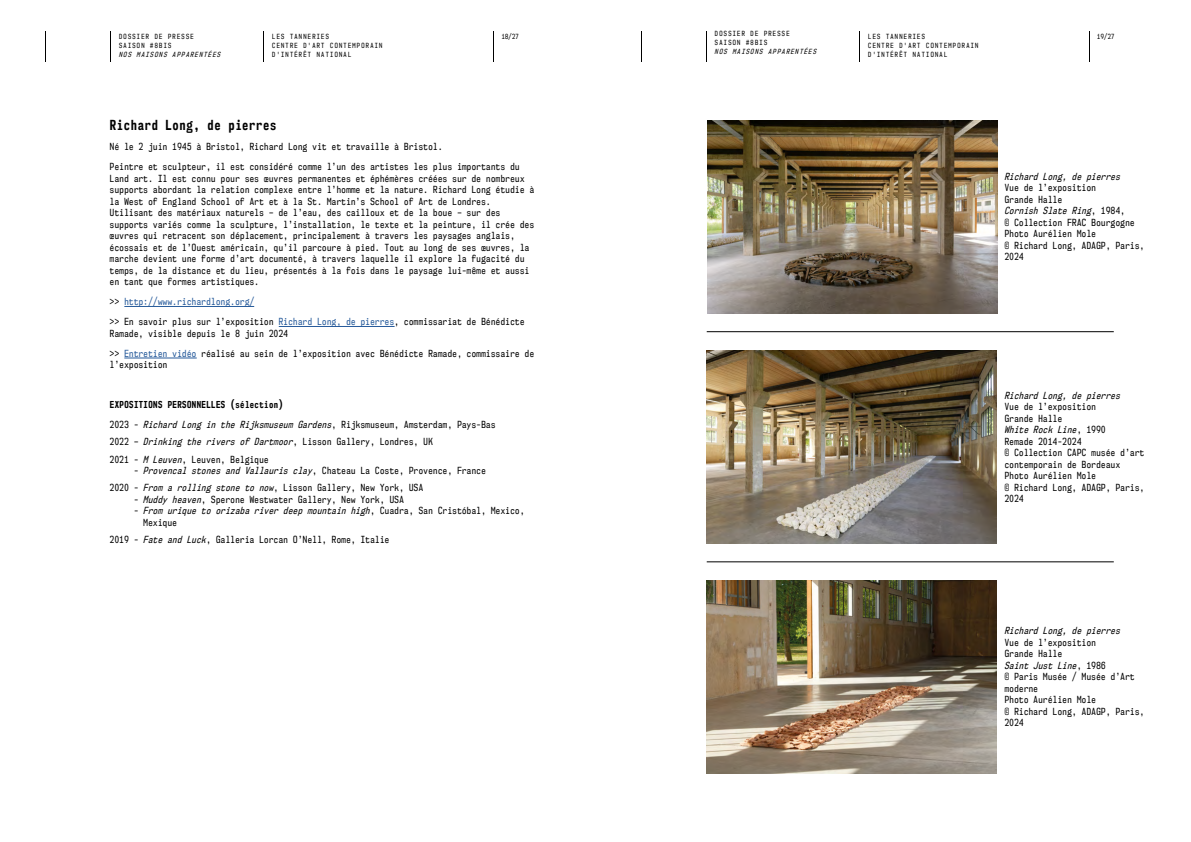
<style>
.page{position:relative;width:1191px;height:842px;background:#fff}
.page>*{position:absolute;margin:0;border:0;box-sizing:border-box;transform-origin:0 0}
.t1{font:700 13px "NK57 Monospace Cd Rg";letter-spacing:.05em;color:#000}
.t2{font:9px/11.5px "NK57 Monospace Cd Rg";letter-spacing:.05em;color:#000}
.t3{font:italic 9px/11.5px "NK57 Monospace Cd Rg";letter-spacing:.05em;color:#000}
.t4{font:700 9px "NK57 Monospace Cd Rg";letter-spacing:.05em;color:#000}
.t5{font:9px "NK57 Monospace Cd Rg";letter-spacing:.05em;color:#275b9b}
.t6{font:6.5px/9px "NK57 Monospace Cd Rg";letter-spacing:.2em;color:#000}
.t7{font:italic 6.5px "NK57 Monospace Cd Rg";letter-spacing:.2em;color:#000}
.s1{color:#000}
.s2{color:#275b9b}
.s3{font-style:italic}
.s4{font-style:normal}
</style>
<div class="page">
<hr style="left:110px;top:31px;width:1px;height:30px;background:#000">
<hr style="left:263px;top:31px;width:1px;height:30px;background:#000">
<hr style="left:45px;top:31px;width:1px;height:30px;background:#000">
<hr style="left:493px;top:31px;width:1px;height:30px;background:#000">
<hr style="left:706px;top:31px;width:1px;height:30px;background:#000">
<hr style="left:859px;top:31px;width:1px;height:30px;background:#000">
<hr style="left:641px;top:31px;width:1px;height:30px;background:#000">
<hr style="left:1089px;top:31px;width:1px;height:30px;background:#000">
<hr style="left:124px;top:306px;width:130px;height:1px;background:#275b9b">
<hr style="left:279px;top:326px;width:115px;height:1px;background:#275b9b">
<hr style="left:124px;top:358px;width:73px;height:1px;background:#275b9b">
<img style="left:706px;top:350px;width:290px;height:193px">
<img style="left:706px;top:580px;width:290px;height:193px">
<img style="left:707px;top:120px;width:290px;height:193px">
<hr style="left:706px;top:331px;width:407px;height:1px;background:#000">
<hr style="left:706px;top:562px;width:407px;height:1px;background:#000">
<p class="t6" style="left:119px;top:32px;width:76px">DOSSIER DE PRESSE<br>SAISON #8BIS</p>
<p class="t7" style="left:119px;top:51px;width:103px">NOS MAISONS APPARENTÉES</p>
<p class="t6" style="left:715px;top:29px;width:76px">DOSSIER DE PRESSE<br>SAISON #8BIS</p>
<p class="t7" style="left:715px;top:48px;width:103px">NOS MAISONS APPARENTÉES</p>
<p class="t6" style="left:501px;top:32px;width:19px">18/27</p>
<p class="t6" style="left:1097px;top:32px;width:19px">19/27</p>
<p class="t6" style="left:272px;top:32px;width:112px">LES TANNERIES<br>CENTRE D'ART CONTEMPORAIN<br>D'INTÉRÊT NATIONAL</p>
<p class="t6" style="left:868px;top:32px;width:112px">LES TANNERIES<br>CENTRE D'ART CONTEMPORAIN<br>D'INTÉRÊT NATIONAL</p>
<h1 class="t1" style="left:110px;top:117px;width:168px">Richard Long, de pierres</h1>
<p class="t2" style="left:110px;top:141px;width:334px">Né le 2 juin 1945 à Bristol, Richard Long vit et travaille à Bristol.</p>
<p class="t2" style="left:110px;top:161px;width:426px">Peintre et sculpteur, il est considéré comme l’un des artistes les plus importants du Land art. Il est connu pour ses œuvres permanentes et éphémères créées sur de nombreux supports abordant la relation complexe entre l’homme et la nature. Richard Long étudie à la West of England School of Art et à la St. Martin’s School of Art de Londres.<br>Utilisant des matériaux naturels – de l’eau, des cailloux et de la boue – sur des supports variés comme la sculpture, l’installation, le texte et la peinture, il crée des œuvres qui retracent son déplacement, principalement à travers les paysages anglais, écossais et de l’Ouest américain, qu’il parcoure à pied. Tout au long de ses œuvres, la marche devient une forme d’art documenté, à travers laquelle il explore la fugacité du temps, de la distance et du lieu, présentés à la fois dans le paysage lui-même et aussi en tant que formes artistiques.</p>
<p class="t5" style="left:110px;top:296px;width:146px"><span class="s1">&gt;&gt;</span> http://www.richardlong.org/</p>
<p class="t2" style="left:110px;top:316px;width:416px">&gt;&gt; En savoir plus sur l’exposition <span class="s2">Richard Long, de pierres</span>, commissariat de Bénédicte<br>Ramade, visible depuis le 8 juin 2024</p>
<p class="t2" style="left:110px;top:348px;width:426px">&gt;&gt; <span class="s2">Entretien vidéo</span> réalisé au sein de l’exposition avec Bénédicte Ramade, commissaire de l’exposition</p>
<p class="t4" style="left:110px;top:399px;width:175px">EXPOSITIONS PERSONNELLES (sélection)</p>
<p class="t2" style="left:110px;top:416px;width:387px;line-height:17.2px">2023 - <span class="s3">Richard Long in the Rijksmuseum Gardens</span>, Rijksmuseum, Amsterdam, Pays-Bas<br>2022 – <span class="s3">Drinking the rivers of Dartmoor</span>, Lisson Gallery, Londres, UK<br>2021 - <span class="s3">M Leuven</span>, Leuven, Belgique</p>
<p class="t2" style="left:110px;top:462px;width:377px;line-height:17.2px;text-indent:24px">- <span class="s3">Provencal stones and Vallauris clay</span>, Chateau La Coste, Provence, France<br>2020 - <span class="s3">From a rolling stone to now</span>, Lisson Gallery, New York, USA</p>
<p class="t2" style="left:134px;top:493px;width:271px">- <span class="s3">Muddy heaven</span>, Sperone Westwater Gallery, New York, USA</p>
<p class="t3" style="left:144px;top:505px;width:382px;text-indent:-10px"><span class="s4">-</span> From urique to orizaba river deep mountain high<span class="s4">, Cuadra, San Cristóbal, Mexico,<br>Mexique</span></p>
<p class="t2" style="left:110px;top:534px;width:281px">2019 - <span class="s3">Fate and Luck</span>, Galleria Lorcan O’Nell, Rome, Italie</p>
<p class="t3" style="left:1004px;top:171px;width:117px">Richard Long, de pierres</p>
<p class="t2" style="left:1004px;top:182px;width:141px">Vue de l’exposition<br>Grande Halle<br><span class="s3">Cornish Slate Ring</span>, 1984,<br>© Collection FRAC Bourgogne<br>Photo Aurélien Mole<br>© Richard Long, ADAGP, Paris,<br>2024</p>
<p class="t3" style="left:1004px;top:389px;width:117px">Richard Long, de pierres</p>
<p class="t2" style="left:1004px;top:401px;width:141px">Vue de l’exposition<br>Grande Halle<br><span class="s3">White Rock Line</span>, 1990<br>Remade 2014-2024<br>© Collection CAPC musée d’art contemporain de Bordeaux<br>Photo Aurélien Mole<br>© Richard Long, ADAGP, Paris,<br>2024</p>
<p class="t3" style="left:1004px;top:625px;width:117px">Richard Long, de pierres</p>
<p class="t2" style="left:1004px;top:637px;width:141px">Vue de l’exposition<br>Grande Halle<br><span class="s3">Saint Just Line</span>, 1986<br>© Paris Musée / Musée d’Art moderne<br>Photo Aurélien Mole<br>© Richard Long, ADAGP, Paris,<br>2024</p>
</div>
